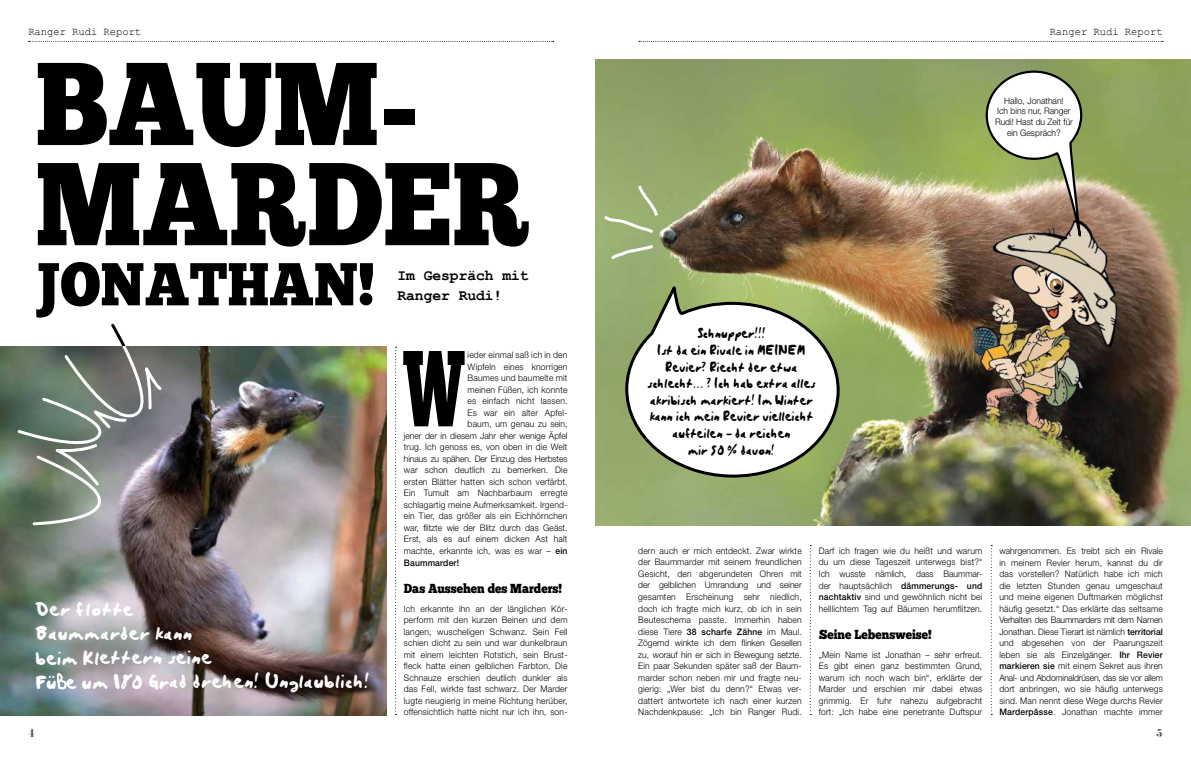
<style>
.page{position:relative;width:1191px;height:766px;background:#fff}
.page>*{position:absolute;margin:0;border:0;box-sizing:border-box;transform-origin:0 0}
.t1{font:117.4px/100px "Chunk Five Ex";color:#000;scale:.9 1}
.t2{font:107.7px "Chunk Five Ex";color:#000;scale:.55 1}
.t3{font:60.3px "Chunk Five Ex";color:#000;scale:.9 1}
.t4{font:20.7px/24.1px "quickrite";color:#fff}
.t5{font:700 15.3px/20.7px "Courier New";color:#000;scale:.95 1}
.t6{font:14.7px/16.6px "quickrite";letter-spacing:-.01em;color:#000;text-align:center;scale:.9 1}
.t7{font:13px "Chunk Five Ex";color:#000;scale:.9 1}
.t8{font:11px "Courier New";color:#000;scale:.95 1}
.t9{font:11px "Pistilli";color:#58585a;scale:.95 1}
.t10{font:300 9px/11.5px "Helvetica Neue LT";letter-spacing:.02em;color:#000;text-align:justify;scale:.95 1}
.t11{font:300 9px/10.8px "Helvetica Neue LT";color:#000;text-align:center;scale:.95 1}
.t12{font:300 9px "Helvetica Neue LT";letter-spacing:-.01em;color:#000;scale:.95 1}
.t13{font:500 9px "Helvetica Neue LT";letter-spacing:.02em;color:#000;scale:.95 1}
.s1{font-family:"Valerian Handwriting"}
.s2{font-weight:500}
</style>
<div class="page">
<svg style="left:29px;top:41px;width:525px;height:1px"></svg>
<svg style="left:639px;top:41px;width:524px;height:1px"></svg>
<img style="left:0;top:346px;width:387px;height:368px">
<svg style="left:395px;top:346px;width:1px;height:366px"></svg>
<img style="left:595px;top:59px;width:596px;height:466px">
<svg style="left:608px;top:244px;width:48px;height:18px"></svg>
<svg style="left:601px;top:182px;width:59px;height:54px;background:#a1b57d"></svg>
<svg style="left:624px;top:287px;width:216px;height:191px"></svg>
<img style="left:984px;top:69px;width:99px;height:197px">
<svg style="left:810px;top:545px;width:1px;height:167px"></svg>
<svg style="left:990px;top:545px;width:2px;height:167px"></svg>
<svg style="left:15px;top:323px;width:149px;height:203px"></svg>
<svg style="left:56px;top:666px;width:11px;height:23px"></svg>
<p class="t8" style="left:28px;top:25px;width:120px">Ranger Rudi Report</p>
<p class="t8" style="left:1049px;top:25px;width:120px">Ranger Rudi Report</p>
<h1 class="t1" style="left:35px;top:51px;width:551px">BAUM-<br>MARDER</h1>
<h3 class="t3" style="left:35px;top:239px;width:379px">JONATHAN!</h3>
<h3 class="t5" style="left:397px;top:264px;width:139px">Im Gespräch mit<br>Ranger Rudi!</h3>
<h3 class="t4" style="left:36px;top:597px;width:336px">Der f lotte<br>Baummarder kann<br>beim Klettern seine<br>Fu<span class="s1">ß</span>e um 180 Grad drehen! Unglaublich!</h3>
<h3 class="t4" style="left:48px;top:659px;width:11px">..</h3>
<h2 class="t2" style="left:404px;top:307px;width:111px">W</h2>
<p class="t10" style="left:467px;top:349px;width:107px">ieder einmal saß ich in den</p>
<p class="t10" style="left:467px;top:360px;width:107px">Wipfeln eines knorrigen</p>
<p class="t10" style="left:467px;top:372px;width:107px">Baumes und baumelte mit</p>
<p class="t10" style="left:467px;top:383px;width:107px">meinen Füßen, ich konnte</p>
<p class="t10" style="left:467px;top:395px;width:107px">es einfach nicht lassen.</p>
<p class="t10" style="left:467px;top:406px;width:107px">Es war ein alter Apfel-</p>
<p class="t10" style="left:467px;top:418px;width:107px">baum, um genau zu sein,</p>
<p class="t11" style="left:404px;top:430px;width:174px">jener der in diesem Jahr eher wenige Äpfel</p>
<p class="t10" style="left:404px;top:441px;width:174px">trug. Ich genoss es, von oben in die Welt</p>
<p class="t12" style="left:404px;top:453px;width:174px">hinaus zu spähen. Der Einzug des Herbstes</p>
<p class="t10" style="left:404px;top:464px;width:174px">war schon deutlich zu bemerken. Die</p>
<p class="t10" style="left:404px;top:475px;width:174px">ersten Blätter hatten sich schon verfärbt.</p>
<p class="t10" style="left:404px;top:487px;width:174px">Ein Tumult am Nachbarbaum erregte</p>
<p class="t10" style="left:404px;top:498px;width:174px">schlagartig meine Aufmerksamkeit. Irgend-</p>
<p class="t10" style="left:404px;top:510px;width:174px">ein Tier, das größer als ein Eichhörnchen</p>
<p class="t11" style="left:404px;top:522px;width:174px">war, flitzte wie der Blitz durch das Geäst.</p>
<p class="t10" style="left:404px;top:533px;width:174px">Erst, als es auf einem dicken Ast halt</p>
<p class="t10" style="left:404px;top:544px;width:174px">machte, erkannte ich, was es war – <span class="s2">ein</span></p>
<p class="t13" style="left:404px;top:556px;width:60px">Baummarder!</p>
<p class="t10" style="left:404px;top:602px;width:174px">Ich erkannte ihn an der länglichen Kör&shy;perform mit den kurzen Beinen und dem langen, wuscheligen Schwanz. Sein Fell schien dicht zu sein und war dunkelbraun mit einem leichten Rotstich, sein Brust&shy;fleck hatte einen gelblichen Farbton. Die Schnauze erschien deutlich dunkler als das Fell, wirkte fast schwarz. Der Marder lugte neugierig in meine Richtung herüber, offensichtlich hatte nicht nur ich ihn, son-</p>
<h3 class="t7" style="left:404px;top:578px;width:177px">Das Aussehen des Marders!</h3>
<p class="t11" style="left:995px;top:95px;width:84px">Hallo, Jonathan!<br>Ich bins nur, Ranger<br>Rudi! Hast du Zeit für ein Gespräch?</p>
<h3 class="t6" style="left:648px;top:325px;width:188px">Schnupper!!!<br>Ist da ein Rivale in MEINEM<br>Revier? Riecht der etwa schlecht... ? Ich hab extra alles akribisch markiert! Im Winter kann ich mein Revier vielleicht aufteilen - da reichen<br>mir 50 % davon!</h3>
<p class="t10" style="left:638px;top:544px;width:174px">dern auch er mich entdeckt. Zwar wirkte der Baummarder mit seinem freundlichen Gesicht, den abgerundeten Ohren mit der gelblichen Umrandung und seiner gesamten Erscheinung sehr niedlich, doch ich fragte mich kurz, ob ich in sein Beuteschema passte. Immerhin haben diese Tiere <span class="s2">38 scharfe Zähne</span> im Maul.<br>Zögernd winkte ich dem flinken Gesellen zu, worauf hin er sich in Bewegung setzte.<br>Ein paar Sekunden später saß der Baum&shy;marder schon neben mir und fragte neu&shy;gierig: „Wer bist du denn?“ Etwas ver&shy;dattert antwortete ich nach einer kurzen Nachdenkpause: „Ich bin Ranger Rudi.</p>
<p class="t10" style="left:818px;top:544px;width:174px">Darf ich fragen wie du heißt und warum du um diese Tageszeit unterwegs bist?“ Ich wusste nämlich, dass Baummar&shy;der hauptsächlich <span class="s2">dämmerungs- und nachtaktiv</span> sind und gewöhnlich nicht bei helllichtem Tag auf Bäumen herumflitzen.</p>
<h3 class="t7" style="left:819px;top:624px;width:127px">Seine Lebensweise!</h3>
<p class="t10" style="left:818px;top:648px;width:174px">„Mein Name ist Jonathan – sehr erfreut.<br>Es gibt einen ganz bestimmten Grund, warum ich noch wach bin“, erklärte der Marder und erschien mir dabei etwas grimmig. Er fuhr nahezu aufgebracht fort: „Ich habe eine penetrante Duftspur</p>
<p class="t10" style="left:999px;top:544px;width:174px">wahrgenommen. Es treibt sich ein Rivale in meinem Revier herum, kannst du dir das vorstellen? Natürlich habe ich mich die letzten Stunden genau umgeschaut und meine eigenen Duftmarken möglichst häufig gesetzt.“ Das erklärte das seltsame Verhalten des Baummarders mit dem Namen Jonathan. Diese Tierart ist nämlich <span class="s2">territorial </span>und abgesehen von der Paarungszeit leben sie als Einzelgänger. <span class="s2">Ihr Revier markieren sie</span> mit einem Sekret aus ihren Anal- und Abdominaldrüsen, das sie vor allem dort anbringen, wo sie häufig unterwegs sind. Man nennt diese Wege durchs Revier <span class="s2">Marderpässe</span>. Jonathan machte immer</p>
<p class="t9" style="left:28px;top:725px;width:8px">4</p>
<p class="t9" style="left:1156px;top:725px;width:8px">5</p>
</div>
